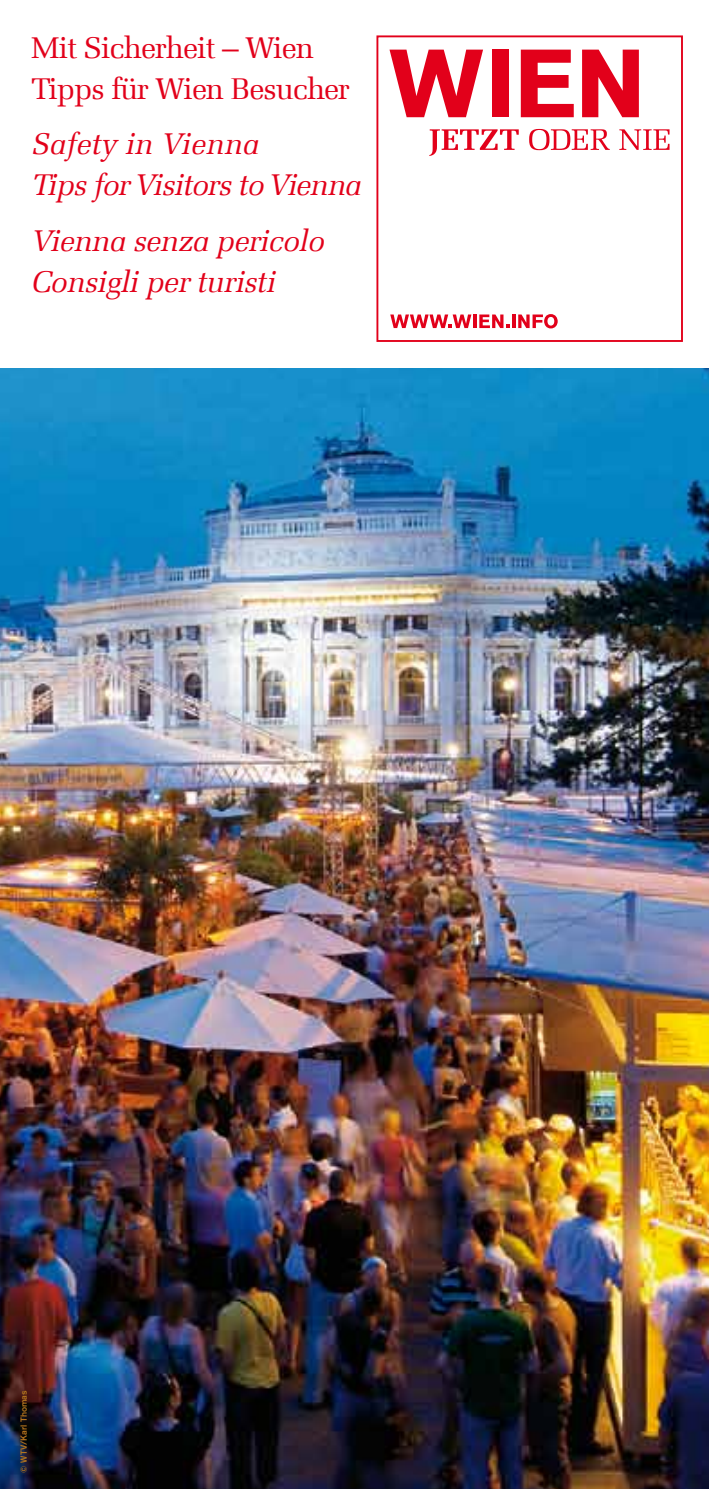
<style>
.page{position:relative;width:709px;height:1489px;background:#fff}
.page>*{position:absolute;margin:0;border:0;box-sizing:border-box;transform-origin:0 0}
.t1{font:italic 30px/41px "Melior Com";letter-spacing:-.02em;color:#e2001a}
.t2{font:30px/41px "Melior Com";letter-spacing:-.035em;color:#e2001a}
.t3{font:500 8.75px "Akzidenz Grotesk Pro";color:#b3741e}
</style>
<div class="page">
<img style="left:0;top:369px;width:709px;height:1119px">
<div style="left:376px;top:35px;width:307px;height:307px;border:2px solid #e2001a"></div>
<svg style="left:389px;top:50px;width:94px;height:67px"></svg>
<div style="left:492px;top:50px;width:17px;height:67px;background:#e2001a"></div>
<svg style="left:521px;top:50px;width:52px;height:67px"></svg>
<svg style="left:582px;top:50px;width:57px;height:67px"></svg>
<svg style="left:429px;top:129px;width:90px;height:27px"></svg>
<svg style="left:529px;top:129px;width:80px;height:21px"></svg>
<svg style="left:619px;top:129px;width:50px;height:21px"></svg>
<svg style="left:390px;top:314px;width:81px;height:14px"></svg>
<hr style="left:473px;top:314px;width:3px;height:14px;background:#e2001a">
<svg style="left:479px;top:314px;width:30px;height:14px"></svg>
<hr style="left:512px;top:314px;width:3px;height:14px;background:#e2001a">
<svg style="left:518px;top:314px;width:39px;height:14px"></svg>
<p class="t2" style="left:31px;top:27px;width:320px">Mit Sicherheit – Wien<br>Tipps für Wien Besucher</p>
<p class="t1" style="left:31px;top:123px;width:332px">Safety in Vienna<br>Tips for Visitors to Vienna</p>
<p class="t1" style="left:31px;top:220px;width:295px">Vienna senza pericolo<br>Consigli per turisti</p>
<p class="t3" style="left:18px;top:1472px;width:84px;rotate:-90deg">© WTV/Karl Thomas</p>
</div>
